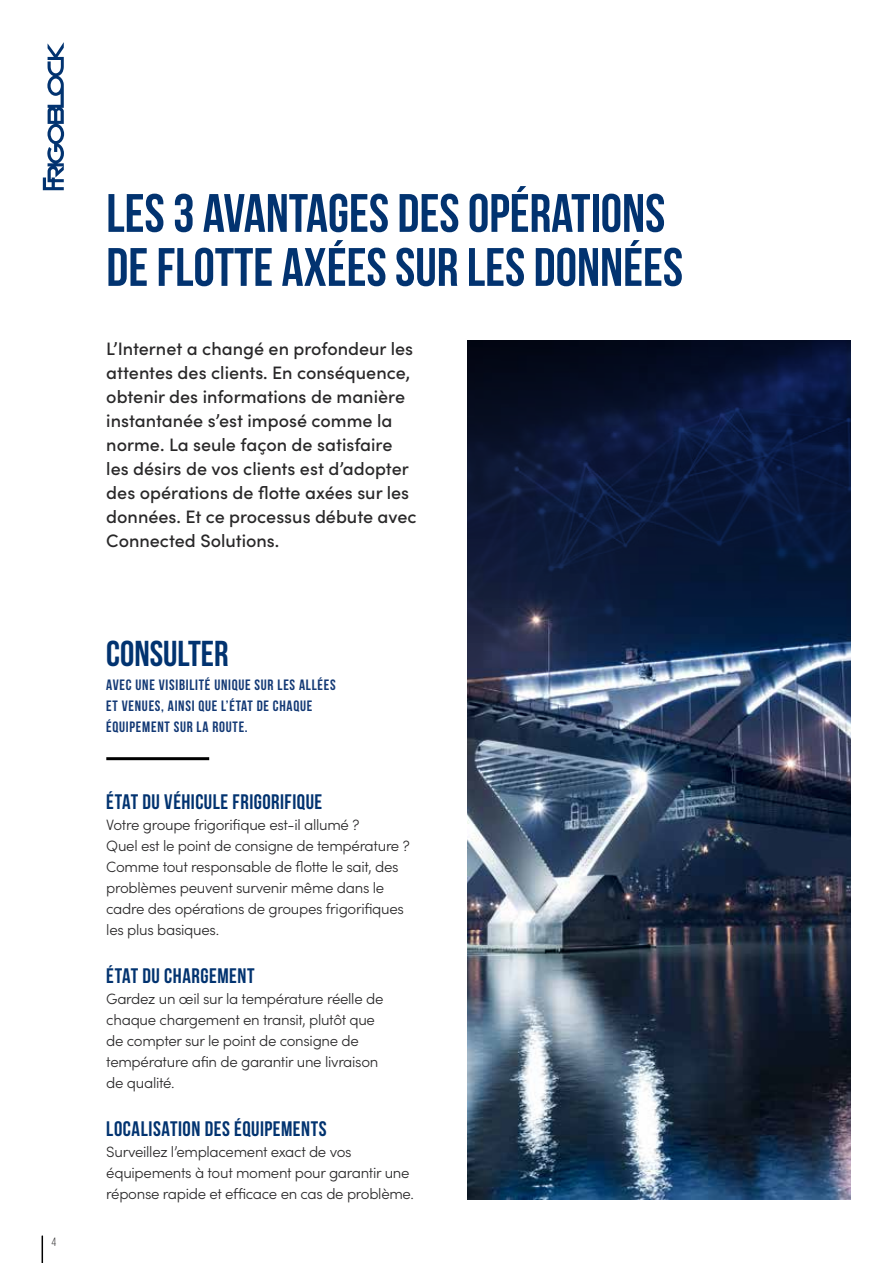
<style>
.page{position:relative;width:893px;height:1263px;background:#fff}
.page>*{position:absolute;margin:0;border:0;box-sizing:border-box;transform-origin:0 0}
.t1{font:700 54px/54px "Bebas Neue";color:#023370}
.t2{font:700 36px "Bebas Neue";color:#023370}
.t3{font:700 21px "Bebas Neue";letter-spacing:.025em;color:#023370}
.t4{font:500 18px/24px "Sofia Pro";color:#292829}
.t5{font:300 15px/21px "Sofia Pro";letter-spacing:-.02em;color:#292829}
.t6{font:700 15px/21px "Bebas Neue";letter-spacing:.05em;color:#133975}
.t7{font:12px "Bebas Neue";color:#292829}
</style>
<div class="page">
<svg style="left:43px;top:42px;width:21px;height:148px"></svg>
<svg style="left:42px;top:1236px;width:1px;height:27px"></svg>
<img style="left:468px;top:687px;width:382px;height:512px">
<img style="left:468px;top:340px;width:382px;height:347px">
<hr style="left:106px;top:757px;width:103px;height:3px;background:#000">
<p class="t7" style="left:52px;top:1235px;width:6px">4</p>
<h1 class="t1" style="left:106px;top:186px;width:578px">LES 3 AVANTAGES DES OPÉRATIONS<br>DE FLOTTE AXÉES SUR LES DONNÉES</h1>
<p class="t4" style="left:106px;top:336px;width:312px">L’Internet a changé en profondeur les attentes des clients. En conséquence, obtenir des informations de manière instantanée s’est imposé comme la norme. La seule façon de satisfaire les désirs de vos clients est d’adopter des opérations de flotte axées sur les données. Et ce processus débute avec Connected Solutions.</p>
<h2 class="t2" style="left:106px;top:633px;width:124px">CONSULTER</h2>
<p class="t6" style="left:106px;top:674px;width:231px">AVEC UNE VISIBILITÉ UNIQUE SUR LES ALLÉES<br>ET VENUES, AINSI QUE L’ÉTAT DE CHAQUE<br>ÉQUIPEMENT SUR LA ROUTE.</p>
<h3 class="t3" style="left:106px;top:790px;width:217px">ÉTAT DU VÉHICULE FRIGORIFIQUE</h3>
<p class="t5" style="left:106px;top:813px;width:305px">Votre groupe frigorifique est-il allumé ?<br>Quel est le point de consigne de température ?<br>Comme tout responsable de flotte le sait, des problèmes peuvent survenir même dans le cadre des opérations de groupes frigorifiques les plus basiques.</p>
<h3 class="t3" style="left:106px;top:964px;width:150px">ÉTAT DU CHARGEMENT</h3>
<p class="t5" style="left:106px;top:987px;width:279px">Gardez un œil sur la température réelle de chaque chargement en transit, plutôt que de compter sur le point de consigne de température afin de garantir une livraison de qualité.</p>
<h3 class="t3" style="left:106px;top:1117px;width:222px">LOCALISATION DES ÉQUIPEMENTS</h3>
<p class="t5" style="left:106px;top:1140px;width:309px">Surveillez l’emplacement exact de vos équipements à tout moment pour garantir une réponse rapide et efficace en cas de problème.</p>
</div>
